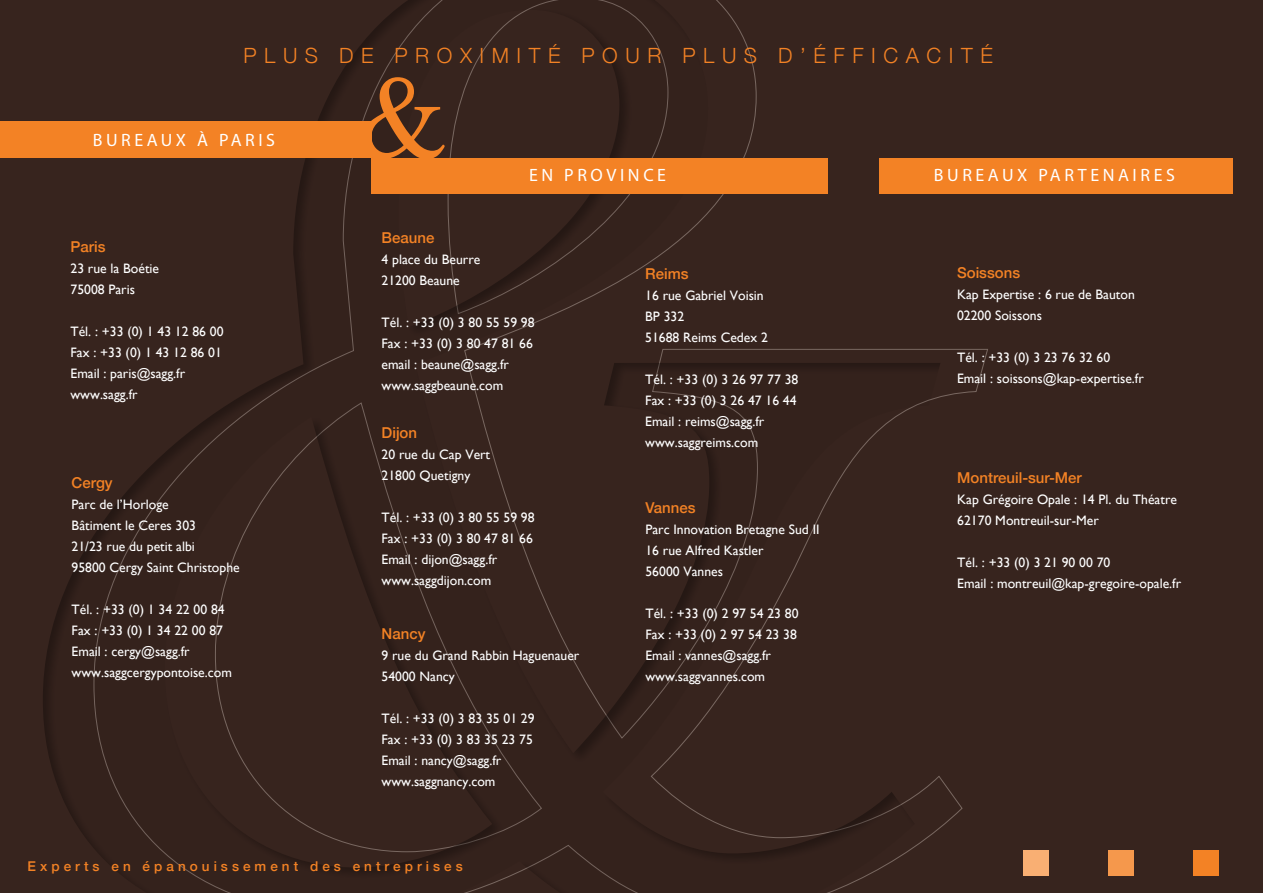
<style>
.page{position:relative;width:1263px;height:893px;background:#37241e}
.page>*{position:absolute;margin:0;border:0;box-sizing:border-box;transform-origin:0 0}
.t1{font:118.95px "Times";color:#f38225}
.t2{font:300 21px "Helvetica Neue";letter-spacing:.36em;color:#f38225}
.t3{font:17.85px "Myriad Pro";letter-spacing:.2em;color:#fff}
.t4{font:500 15px "Helvetica Neue";color:#f38225}
.t5{font:13.65px/21px "Gill Sans";color:#fff}
.t6{font:500 13.5px "Helvetica Neue";letter-spacing:.3em;color:#f38225}
</style>
<div class="page">
<div style="left:0;top:121px;width:371px;height:37px;background:#f38225"></div>
<div style="left:371px;top:158px;width:457px;height:35px;background:#f38225"></div>
<div style="left:879px;top:158px;width:354px;height:35px;background:#f38225"></div>
<div style="left:1023px;top:850px;width:26px;height:26px;background:#f9af73"></div>
<div style="left:1108px;top:850px;width:26px;height:26px;background:#f5984c"></div>
<div style="left:1193px;top:850px;width:26px;height:26px;background:#f38225"></div>
<h2 class="t2" style="left:243px;top:39px;width:751px">PLUS DE PROXIMITÉ POUR PLUS D’ÉFFICACITÉ</h2>
<h3 class="t3" style="left:93px;top:129px;width:184px">BUREAUX À PARIS</h3>
<p class="t4" style="left:70px;top:235px;width:37px">Paris</p>
<p class="t5" style="left:70px;top:258px;width:90px">23 rue la Boétie<br>75008 Paris</p>
<p class="t5" style="left:70px;top:321px;width:155px">Tél. : +33 (0) 1 43 12 86 00<br>Fax : +33 (0) 1 43 12 86 01<br>Email : paris@sagg.fr www.sagg.fr</p>
<p class="t4" style="left:72px;top:470px;width:43px">Cergy</p>
<p class="t5" style="left:72px;top:493px;width:170px">Parc de l’Horloge<br>Bâtiment le Ceres 303<br>21/23 rue du petit albi<br>95800 Cergy Saint Christophe</p>
<p class="t5" style="left:72px;top:598px;width:162px">Tél. : +33 (0) 1 34 22 00 84<br>Fax : +33 (0) 1 34 22 00 87<br>Email : cergy@sagg.fr www.saggcergypontoise.com</p>
<h1 class="t1" style="left:356px;top:6px;width:94px">&amp;</h1>
<h3 class="t3" style="left:529px;top:164px;width:138px">EN PROVINCE</h3>
<p class="t4" style="left:382px;top:225px;width:54px">Beaune</p>
<p class="t5" style="left:382px;top:248px;width:100px">4 place du Beurre<br>21200 Beaune</p>
<p class="t5" style="left:382px;top:311px;width:155px">Tél. : +33 (0) 3 80 55 59 98<br>Fax : +33 (0) 3 80 47 81 66 email : beaune@sagg.fr www.saggbeaune.com</p>
<p class="t4" style="left:382px;top:420px;width:37px">Dijon</p>
<p class="t5" style="left:382px;top:443px;width:110px">20 rue du Cap Vert<br>21800 Quetigny</p>
<p class="t5" style="left:382px;top:506px;width:155px">Tél. : +33 (0) 3 80 55 59 98<br>Fax : +33 (0) 3 80 47 81 66<br>Email : dijon@sagg.fr www.saggdijon.com</p>
<p class="t4" style="left:382px;top:622px;width:45px">Nancy</p>
<p class="t5" style="left:382px;top:645px;width:199px">9 rue du Grand Rabbin Haguenauer<br>54000 Nancy</p>
<p class="t5" style="left:382px;top:708px;width:155px">Tél. : +33 (0) 3 83 35 01 29<br>Fax : +33 (0) 3 83 35 23 75<br>Email : nancy@sagg.fr www.saggnancy.com</p>
<p class="t4" style="left:645px;top:261px;width:45px">Reims</p>
<p class="t5" style="left:645px;top:285px;width:124px">16 rue Gabriel Voisin<br>BP 332<br>51688 Reims Cedex 2</p>
<p class="t5" style="left:645px;top:369px;width:155px">Tél. : +33 (0) 3 26 97 77 38<br>Fax : +33 (0) 3 26 47 16 44<br>Email : reims@sagg.fr www.saggreims.com</p>
<p class="t4" style="left:645px;top:496px;width:52px">Vannes</p>
<p class="t5" style="left:645px;top:519px;width:176px">Parc Innovation Bretagne Sud II<br>16 rue Alfred Kastler<br>56000 Vannes</p>
<p class="t5" style="left:645px;top:603px;width:155px">Tél. : +33 (0) 2 97 54 23 80<br>Fax : +33 (0) 2 97 54 23 38<br>Email : vannes@sagg.fr www.saggvannes.com</p>
<p class="t6" style="left:28px;top:856px;width:437px">Experts en épanouissement des entreprises</p>
<h3 class="t3" style="left:934px;top:164px;width:242px">BUREAUX PARTENAIRES</h3>
<p class="t4" style="left:957px;top:261px;width:65px">Soissons</p>
<p class="t5" style="left:957px;top:284px;width:179px">Kap Expertise : 6 rue de Bauton<br>02200 Soissons</p>
<p class="t5" style="left:957px;top:347px;width:188px">Tél. : +33 (0) 3 23 76 32 60<br>Email : soissons@kap-expertise.fr</p>
<p class="t4" style="left:957px;top:465px;width:126px">Montreuil-sur-Mer</p>
<p class="t5" style="left:957px;top:488px;width:221px">Kap Grégoire Opale : 14 Pl. du Théatre<br>62170 Montreuil-sur-Mer</p>
<p class="t5" style="left:957px;top:551px;width:225px">Tél. : +33 (0) 3 21 90 00 70<br>Email : montreuil@kap-gregoire-opale.fr</p>
</div>
